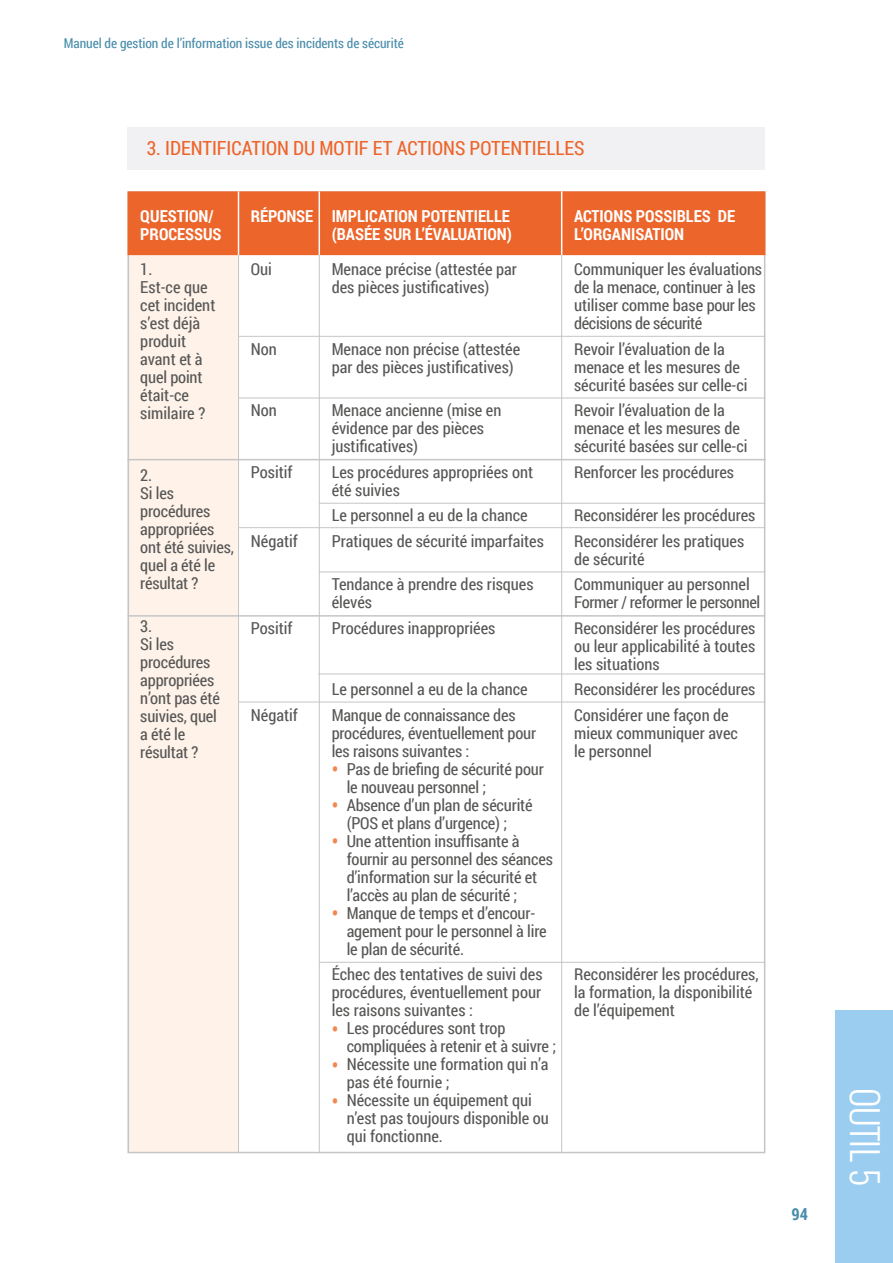
<style>
.page{position:relative;width:893px;height:1263px;background:#fff}
.page>*{position:absolute;margin:0;border:0;box-sizing:border-box;transform-origin:0 0}
.t1{font:300 36px "Oswald";color:#fff}
.t2{font:19.5px "Roboto Condensed";color:#ec652a}
.t3{font:16.5px/18px "Roboto Condensed";color:#575756}
.t4{font:700 16.5px/18px "Roboto Condensed";color:#fff}
.t5{font:700 16.5px "Roboto Condensed";color:#498dab}
.t6{font:13.5px "Roboto Condensed";letter-spacing:-.005em;color:#498dab}
.s1{font-weight:700;font-size:19.5px;color:#f18751}
</style>
<div class="page">
<div style="left:128px;top:192px;width:110px;height:960px;background:#fef2e9"></div>
<div style="left:836px;top:1010px;width:57px;height:252px;background:#9acdf0"></div>
<div style="left:128px;top:128px;width:637px;height:42px;background:#f1f0f2"></div>
<hr style="left:561px;top:191px;width:1px;height:962px;background:#c5c5c8">
<hr style="left:319px;top:191px;width:1px;height:962px;background:#c5c5c8">
<hr style="left:238px;top:191px;width:1px;height:962px;background:#c5c5c8">
<div style="left:128px;top:191px;width:637px;height:64px;background:#ec652a;border:2px solid #ec652a"></div>
<hr style="left:238px;top:336px;width:527px;height:1px;background:#c5c5c8">
<hr style="left:238px;top:398px;width:527px;height:1px;background:#c5c5c8">
<hr style="left:128px;top:459px;width:637px;height:1px;background:#c5c5c8">
<hr style="left:319px;top:503px;width:446px;height:1px;background:#c5c5c8">
<hr style="left:238px;top:527px;width:527px;height:1px;background:#c5c5c8">
<hr style="left:319px;top:571px;width:446px;height:1px;background:#c5c5c8">
<hr style="left:128px;top:615px;width:637px;height:2px;background:#c5c5c8">
<hr style="left:318px;top:674px;width:447px;height:1px;background:#c5c5c8">
<hr style="left:319px;top:962px;width:446px;height:1px;background:#c5c5c8">
<hr style="left:238px;top:702px;width:527px;height:1px;background:#c5c5c8">
<hr style="left:561px;top:191px;width:1px;height:64px;background:#fff">
<hr style="left:319px;top:191px;width:1px;height:64px;background:#fff">
<hr style="left:238px;top:191px;width:1px;height:64px;background:#fff">
<p class="t6" style="left:64px;top:34px;width:342px">Manuel de gestion de l’information issue des incidents de sécurité</p>
<p class="t2" style="left:147px;top:135px;width:439px">3. IDENTIFICATION DU MOTIF ET ACTIONS POTENTIELLES</p>
<p class="t4" style="left:140px;top:207px;width:83px">QUESTION/<br>PROCESSUS</p>
<p class="t3" style="left:140px;top:260px;width:77px">1.<br>Est-ce que cet incident s’est déjà produit avant et à quel point était-ce similaire ?</p>
<p class="t3" style="left:140px;top:465px;width:95px">2.<br>Si les procédures appropriées ont été suivies, quel a été le résultat ?</p>
<p class="t3" style="left:140px;top:617px;width:81px">3.<br>Si les procédures appropriées n’ont pas été suivies, quel a été le résultat ?</p>
<p class="t4" style="left:251px;top:207px;width:64px">RÉPONSE</p>
<p class="t3" style="left:251px;top:260px;width:23px">Oui</p>
<p class="t3" style="left:251px;top:339px;width:28px">Non</p>
<p class="t3" style="left:251px;top:401px;width:28px">Non</p>
<p class="t3" style="left:251px;top:462px;width:43px">Positif</p>
<p class="t3" style="left:251px;top:531px;width:49px">Négatif</p>
<p class="t3" style="left:251px;top:618px;width:43px">Positif</p>
<p class="t3" style="left:251px;top:705px;width:49px">Négatif</p>
<p class="t4" style="left:332px;top:207px;width:182px">IMPLICATION POTENTIELLE (BASÉE SUR L’ÉVALUATION)</p>
<p class="t3" style="left:332px;top:260px;width:187px">Menace précise (attestée par des pièces justificatives)</p>
<p class="t3" style="left:332px;top:339px;width:190px">Menace non précise (attestée par des pièces justificatives)</p>
<p class="t3" style="left:332px;top:401px;width:171px">Menace ancienne (mise en évidence par des pièces justificatives)</p>
<p class="t3" style="left:332px;top:462px;width:203px">Les procédures appropriées ont été suivies</p>
<p class="t3" style="left:332px;top:502px;width:214px;line-height:25.5px">Le personnel a eu de la chance<br>Pratiques de sécurité imparfaites</p>
<p class="t3" style="left:332px;top:575px;width:203px">Tendance à prendre des risques élevés</p>
<p class="t3" style="left:332px;top:618px;width:165px">Procédures inappropriées</p>
<p class="t3" style="left:332px;top:676px;width:197px;line-height:25.5px">Le personnel a eu de la chance<br>Manque de connaissance des</p>
<p class="t3" style="left:332px;top:723px;width:206px">procédures, éventuellement pour les raisons suivantes :</p>
<p class="t3" style="left:347px;top:759px;width:199px;text-indent:-15px"><span class="s1">•</span> Pas de briefing de sécurité pour le nouveau personnel ;</p>
<p class="t3" style="left:347px;top:795px;width:187px;text-indent:-15px"><span class="s1">•</span> Absence d’un plan de sécurité (POS et plans d’urgence) ;</p>
<p class="t3" style="left:347px;top:831px;width:208px;text-indent:-15px"><span class="s1">•</span> Une attention insuffisante à fournir au personnel des séances d’information sur la sécurité et l’accès au plan de sécurité ;</p>
<p class="t3" style="left:347px;top:903px;width:201px;text-indent:-15px"><span class="s1">•</span> Manque de temps et d’encour&shy;agement pour le personnel à lire le plan de sécurité.</p>
<p class="t3" style="left:332px;top:965px;width:212px;text-align:justify">Échec des tentatives de suivi des procédures, éventuellement pour les raisons suivantes :</p>
<p class="t3" style="left:347px;top:1019px;width:211px;text-indent:-15px"><span class="s1">•</span> Les procédures sont trop compliquées à retenir et à suivre ;</p>
<p class="t3" style="left:347px;top:1055px;width:203px;text-indent:-15px"><span class="s1">•</span> Nécessite une formation qui n’a pas été fournie ;</p>
<p class="t3" style="left:347px;top:1091px;width:204px;text-indent:-15px"><span class="s1">•</span> Nécessite un équipement qui n’est pas toujours disponible ou qui fonctionne.</p>
<p class="t4" style="left:574px;top:207px;width:163px">ACTIONS POSSIBLES DE<br>L’ORGANISATION</p>
<p class="t3" style="left:574px;top:260px;width:189px">Communiquer les évaluations de la menace, continuer à les utiliser comme base pour les décisions de sécurité</p>
<p class="t3" style="left:574px;top:339px;width:175px">Revoir l’évaluation de la menace et les mesures de sécurité basées sur celle-ci</p>
<p class="t3" style="left:574px;top:401px;width:175px">Revoir l’évaluation de la menace et les mesures de sécurité basées sur celle-ci</p>
<p class="t3" style="left:574px;top:462px;width:161px">Renforcer les procédures</p>
<p class="t3" style="left:574px;top:502px;width:183px;line-height:25.5px">Reconsidérer les procédures<br>Reconsidérer les pratiques</p>
<p class="t3" style="left:574px;top:545px;width:177px;line-height:25.5px">de sécurité<br>Communiquer au personnel</p>
<p class="t3" style="left:574px;top:589px;width:188px;line-height:25.5px">Former / reformer le personnel<br>Reconsidérer les procédures</p>
<p class="t3" style="left:574px;top:636px;width:183px">ou leur applicabilité à toutes les situations</p>
<p class="t3" style="left:574px;top:676px;width:183px;line-height:25.5px">Reconsidérer les procédures<br>Considérer une façon de</p>
<p class="t3" style="left:574px;top:723px;width:165px">mieux communiquer avec le personnel</p>
<p class="t3" style="left:574px;top:964px;width:186px">Reconsidérer les procédures, la formation, la disponibilité de l’équipement</p>
<p class="t5" style="left:792px;top:1203px;width:18px">94</p>
<h1 class="t1" style="left:891px;top:1087px;width:99px;rotate:90deg">OUTIL 5</h1>
</div>
